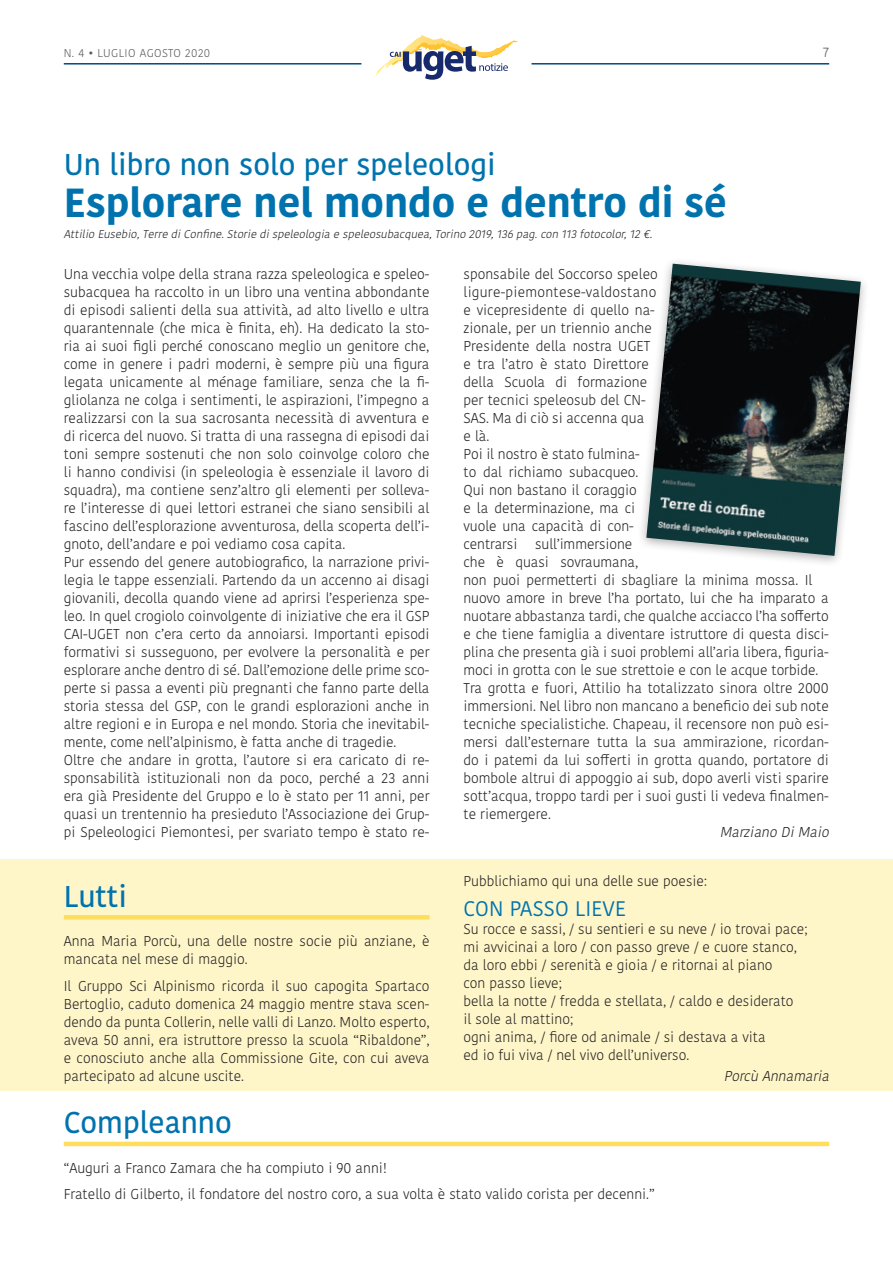
<style>
.page{position:relative;width:893px;height:1263px;background:#fff}
.page>*{position:absolute;margin:0;border:0;box-sizing:border-box;transform-origin:0 0}
.t1{font:700 40.5px "Kohinoor Bangla";color:#0073ae}
.t2{font:500 30px "Kohinoor Bangla";color:#0073ae}
.t3{font:21px "Kohinoor Bangla";letter-spacing:.01em;color:#0073ae}
.t4{font:300 14.25px/18px "Kohinoor Bangla";color:#231f20}
.t5{font:italic 300 14.25px "Kohinoor Bangla";color:#231f20}
.t6{font:300 13.5px "Kohinoor Bangla";color:#57585a}
.t7{font:italic 300 11.25px "Kohinoor Bangla";color:#231f20}
.t8{font:300 11.25px "Kohinoor Bangla";letter-spacing:.04em;color:#57585a}
</style>
<div class="page">
<svg style="left:375px;top:35px;width:143px;height:45px"></svg>
<hr style="left:64px;top:63px;width:297px;height:2px;background:#004a7f">
<hr style="left:531px;top:63px;width:298px;height:2px;background:#004a7f">
<div style="left:0;top:860px;width:893px;height:231px;background:#fef6c9"></div>
<hr style="left:64px;top:915px;width:365px;height:4px;background:#ffde5d">
<hr style="left:64px;top:1142px;width:765px;height:4px;background:#ffde5d">
<div style="left:637px;top:258px;width:233px;height:310px;background:#231f20;opacity:.35"></div>
<img style="left:646px;top:264px;width:215px;height:292px">
<p class="t8" style="left:64px;top:45px;width:148px">N. 4 • LUGLIO AGOSTO 2020</p>
<p class="t6" style="left:823px;top:43px;width:8px">7</p>
<h2 class="t2" style="left:64px;top:140px;width:433px">Un libro non solo per speleologi</h2>
<h1 class="t1" style="left:64px;top:167px;width:665px">Esplorare nel mondo e dentro di sé</h1>
<p class="t7" style="left:64px;top:225px;width:593px">Attilio Eusebio,Terre diConfine.Storie dispeleologia e speleosubacquea,Torino 2019,136 pag.con 113 fotocolor,12 €.</p>
<p class="t4" style="left:64px;top:264px;width:367px">Una vecchia volpe della strana razza speleologica e speleo&shy;subacquea ha raccolto in un libro una ventina abbondante di episodi salienti della sua attività, ad alto livello e ultra quarantennale (che mica è finita, eh). Ha dedicato la sto&shy;ria ai suoi figli perché conoscano meglio un genitore che, come in genere i padri moderni, è sempre più una figura legata unicamente al ménage familiare, senza che la fi&shy;gliolanza ne colga i sentimenti, le aspirazioni, l’impegno a realizzarsi con la sua sacrosanta necessità di avventura e di ricerca del nuovo. Si tratta di una rassegna di episodi dai toni sempre sostenuti che non solo coinvolge coloro che li hanno condivisi (in speleologia è essenziale il lavoro di squadra), ma contiene senz’altro gli elementi per solleva&shy;re l’interesse di quei lettori estranei che siano sensibili al fascino dell’esplorazione avventurosa, della scoperta dell’i&shy;gnoto, dell’andare e poi vediamo cosa capita.<br>Pur essendo del genere autobiografico, la narrazione privi&shy;legia le tappe essenziali. Partendo da un accenno ai disagi giovanili, decolla quando viene ad aprirsi l’esperienza spe&shy;leo. In quel crogiolo coinvolgente di iniziative che era il GSP CAI-UGET non c’era certo da annoiarsi. Importanti episodi formativi si susseguono, per evolvere la personalità e per esplorare anche dentro di sé. Dall’emozione delle prime sco&shy;perte si passa a eventi più pregnanti che fanno parte della storia stessa del GSP, con le grandi esplorazioni anche in altre regioni e in Europa e nel mondo. Storia che inevitabil&shy;mente, come nell’alpinismo, è fatta anche di tragedie.<br>Oltre che andare in grotta, l’autore si era caricato di re&shy;sponsabilità istituzionali non da poco, perché a 23 anni era già Presidente del Gruppo e lo è stato per 11 anni, per quasi un trentennio ha presieduto l’Associazione dei Grup&shy;pi Speleologici Piemontesi, per svariato tempo è stato re-</p>
<p class="t4" style="left:463px;top:264px;width:367px">sponsabile del Soccorso speleo ligure-piemontese-valdostano<br>e vicepresidente di quello na-<br>zionale, per un triennio anche<br>Presidente della nostra UGET<br>e tra l’atro è stato Direttore<br>della Scuola di formazione<br>per tecnici speleosub del CN-<br>SAS. Ma di ciò si accenna qua<br>e là.<br>Poi il nostro è stato fulmina-<br>to dal richiamo subacqueo.<br>Qui non bastano il coraggio<br>e la determinazione, ma ci<br>vuole una capacità di con-<br>centrarsi sull’immersione<br>che è quasi sovraumana,<br>non puoi permetterti di sbagliare la minima mossa. Il nuovo amore in breve l’ha portato, lui che ha imparato a nuotare abbastanza tardi, che qualche acciacco l’ha sofferto e che tiene famiglia a diventare istruttore di questa disci&shy;plina che presenta già i suoi problemi all’aria libera, figuria&shy;moci in grotta con le sue strettoie e con le acque torbide.<br>Tra grotta e fuori, Attilio ha totalizzato sinora oltre 2000 immersioni. Nel libro non mancano a beneficio dei sub note tecniche specialistiche. Chapeau, il recensore non può esi&shy;mersi dall’esternare tutta la sua ammirazione, ricordan&shy;do i patemi da lui sofferti in grotta quando, portatore di bombole altrui di appoggio ai sub, dopo averli visti sparire sott’acqua, troppo tardi per i suoi gusti li vedeva finalmen&shy;te riemergere.</p>
<p class="t5" style="left:720px;top:821px;width:114px">Marziano DiMaio</p>
<h2 class="t2" style="left:64px;top:872px;width:65px">Lutti</h2>
<p class="t4" style="left:64px;top:932px;width:367px">Anna Maria Porcù, una delle nostre socie più anziane, è mancata nel mese di maggio.</p>
<p class="t4" style="left:64px;top:976px;width:367px;text-align:justify">Il Gruppo Sci Alpinismo ricorda il suo capogita Spartaco Bertoglio, caduto domenica 24 maggio mentre stava scen&shy;dendo da punta Collerin, nelle valli di Lanzo. Molto esperto, aveva 50 anni, era istruttore presso la scuola “Ribaldone”, e conosciuto anche alla Commissione Gite, con cui aveva partecipato ad alcune uscite.</p>
<p class="t4" style="left:463px;top:872px;width:245px">Pubblichiamo qui una delle sue poesie:</p>
<h3 class="t3" style="left:463px;top:892px;width:164px">CON PASSO LIEVE</h3>
<p class="t4" style="left:463px;top:919px;width:346px">Su rocce e sassi, / su sentieri e su neve / io trovai pace; mi avvicinai a loro / con passo greve / e cuore stanco, da loro ebbi / serenità e gioia / e ritornai al piano<br>con passo lieve;<br>bella la notte / fredda e stellata, / caldo e desiderato<br>il sole al mattino;<br>ogni anima, / fiore od animale / si destava a vita<br>ed io fui viva / nel vivo dell’universo.</p>
<p class="t5" style="left:724px;top:1065px;width:110px">Porcù Annamaria</p>
<h2 class="t2" style="left:64px;top:1099px;width:170px">Compleanno</h2>
<p class="t4" style="left:64px;top:1154px;width:592px;line-height:26.5px">“Auguri a Franco Zamara che ha compiuto i 90 anni!<br>Fratello di Gilberto, il fondatore del nostro coro, a sua volta è stato valido corista per decenni.”</p>
</div>
